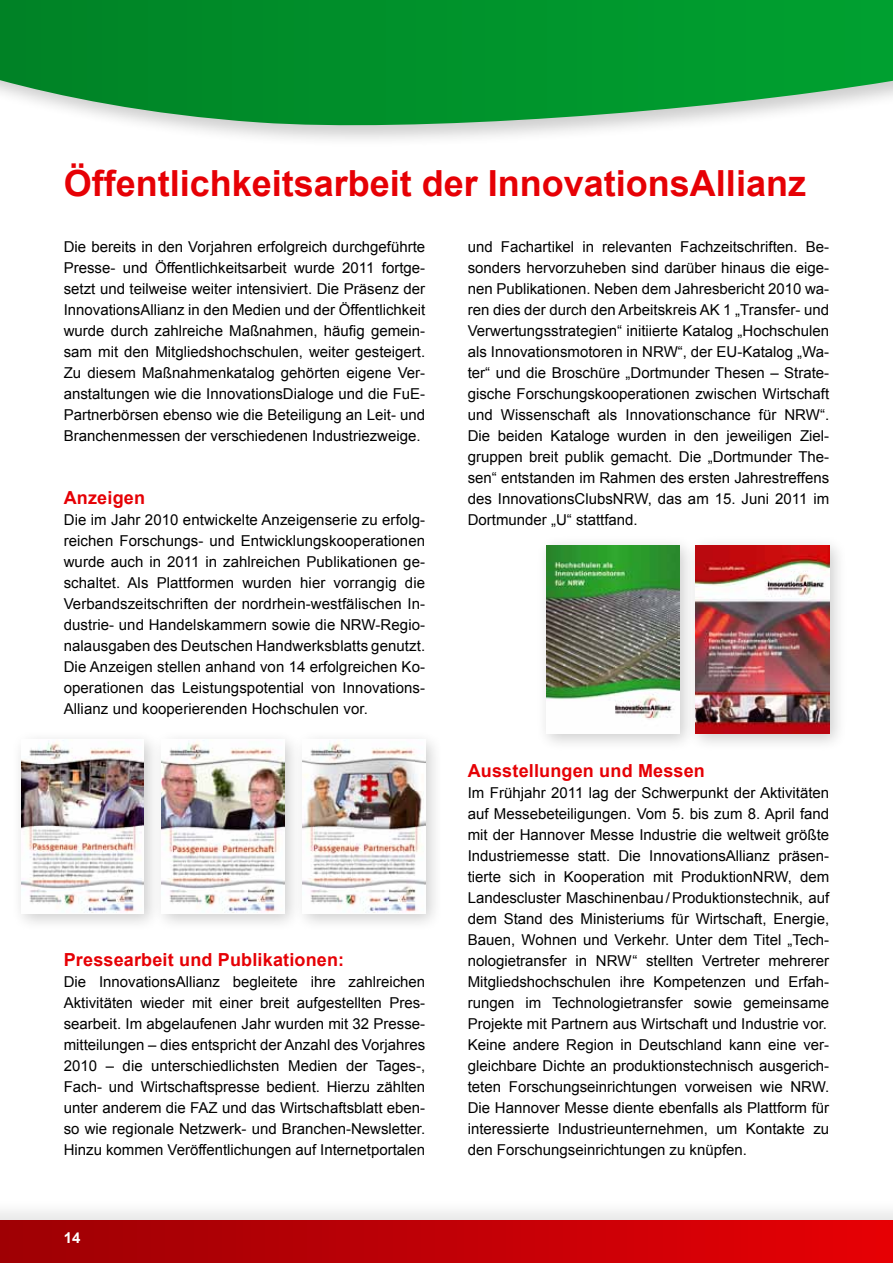
<style>
.page{position:relative;width:893px;height:1263px;background:#fff}
.page>*{position:absolute;margin:0;border:0;box-sizing:border-box;transform-origin:0 0}
.t1{font:700 36px "Arial";color:#e60005}
.t2{font:700 18px "Arial";letter-spacing:.01em;color:#e60005}
.t3{font:15px/21px "Arial";color:#000;text-align:justify}
.t4{font:700 15px "Arial";color:#fff}
</style>
<div class="page">
<div style="left:0;top:1197px;width:893px;height:66px;background:#000;opacity:.1"></div>
<div style="left:0;top:1220px;width:893px;height:43px;background:linear-gradient(to right,#9c0005,#e70006)"></div>
<div style="left:151px;top:729px;width:152px;height:202px;background:#000;opacity:.2"></div>
<img style="left:162px;top:740px;width:122px;height:173px">
<div style="left:11px;top:729px;width:151px;height:202px;background:#000;opacity:.2"></div>
<img style="left:21px;top:740px;width:123px;height:173px">
<div style="left:292px;top:729px;width:151px;height:202px;background:#000;opacity:.2"></div>
<img style="left:303px;top:740px;width:122px;height:173px">
<div style="left:535px;top:535px;width:162px;height:217px;background:#000;opacity:.2"></div>
<img style="left:546px;top:545px;width:133px;height:189px">
<div style="left:685px;top:535px;width:162px;height:217px;background:#000;opacity:.2"></div>
<img style="left:696px;top:545px;width:133px;height:189px">
<div style="left:0;top:0;width:893px;height:147px;background:#000;opacity:.2"></div>
<svg style="left:0;top:0;width:892px;height:133px;background:#28a14c"></svg>
<svg style="left:892px;top:0;width:1px;height:133px"></svg>
<h1 class="t1" style="left:64px;top:160px;width:744px">Öffentlichkeitsarbeit der InnovationsAllianz</h1>
<p class="t3" style="left:64px;top:236px;width:363px">Die bereits in den Vorjahren erfolgreich durchgeführte Presse- und Öffentlichkeitsarbeit wurde 2011 fortge&shy;setzt und teilweise weiter intensiviert. Die Präsenz der InnovationsAllianz in den Medien und der Öffentlichkeit wurde durch zahlreiche Maßnahmen, häufig gemein&shy;sam mit den Mitgliedshochschulen, weiter gesteigert.<br>Zu diesem Maßnahmenkatalog gehörten eigene Ver&shy;anstaltungen wie die InnovationsDialoge und die FuE-Partnerbörsen ebenso wie die Beteiligung an Leit- und Branchenmessen der verschiedenen Industriezweige.</p>
<p class="t2" style="left:64px;top:486px;width:83px">Anzeigen</p>
<p class="t3" style="left:64px;top:509px;width:363px">Die im Jahr 2010 entwickelte Anzeigenserie zu erfolg&shy;reichen Forschungs- und Entwicklungskooperationen wurde auch in 2011 in zahlreichen Publikationen ge&shy;schaltet. Als Plattformen wurden hier vorrangig die Verbandszeitschriften der nordrhein-westfälischen In&shy;dustrie- und Handelskammern sowie die NRW-Regio&shy;nalausgaben des Deutschen Handwerksblatts genutzt.<br>Die Anzeigen stellen anhand von 14 erfolgreichen Ko&shy;operationen das Leistungspotential von Innovations-Allianz und kooperierenden Hochschulen vor.</p>
<p class="t2" style="left:64px;top:948px;width:282px">Pressearbeit und Publikationen:</p>
<p class="t3" style="left:64px;top:971px;width:363px">Die InnovationsAllianz begleitete ihre zahlreichen Aktivitäten wieder mit einer breit aufgestellten Pres&shy;searbeit. Im abgelaufenen Jahr wurden mit 32 Presse&shy;mitteilungen – dies entspricht der Anzahl des Vorjahres 2010 – die unterschiedlichsten Medien der Tages-, Fach- und Wirtschaftspresse bedient. Hierzu zählten unter anderem die FAZ und das Wirtschaftsblatt eben&shy;so wie regionale Netzwerk- und Branchen-Newsletter.<br>Hinzu kommen Veröffentlichungen auf Internetportalen</p>
<p class="t4" style="left:64px;top:1228px;width:18px">14</p>
<p class="t3" style="left:468px;top:236px;width:363px">und Fachartikel in relevanten Fachzeitschriften. Be&shy;sonders hervorzuheben sind darüber hinaus die eige&shy;nen Publikationen. Neben dem Jahresbericht 2010 wa&shy;ren dies der durch den Arbeitskreis AK 1 „Transfer- und Verwertungsstrategien“ initiierte Katalog „Hochschulen als Innovationsmotoren in NRW“, der EU-Katalog „Wa&shy;ter“ und die Broschüre „Dortmunder Thesen – Strate&shy;gische Forschungskooperationen zwischen Wirtschaft und Wissenschaft als Innovationschance für NRW“.<br>Die beiden Kataloge wurden in den jeweiligen Ziel&shy;gruppen breit publik gemacht. Die „Dortmunder The&shy;sen“ entstanden im Rahmen des ersten Jahrestreffens des InnovationsClubsNRW, das am 15. Juni 2011 im Dortmunder „U“ stattfand.</p>
<p class="t2" style="left:468px;top:759px;width:239px">Ausstellungen und Messen</p>
<p class="t3" style="left:468px;top:782px;width:363px;text-align:left">Im Frühjahr 2011 lag der Schwerpunkt der Aktivitäten auf Messebeteiligungen. Vom 5. bis zum 8. April fand mit der Hannover Messe Industrie die weltweit größte Industriemesse statt. Die InnovationsAllianz präsen&shy;tierte sich in Kooperation mit ProduktionNRW, dem Landescluster Maschinenbau / Produktionstechnik, auf dem Stand des Ministeriums für Wirtschaft, Energie, Bauen, Wohnen und Verkehr. Unter dem Titel „Tech&shy;nologietransfer in NRW“ stellten Vertreter mehrerer Mitgliedshochschulen ihre Kompetenzen und Erfah&shy;rungen im Technologietransfer sowie gemeinsame Projekte mit Partnern aus Wirtschaft und Industrie vor.<br>Keine andere Region in Deutschland kann eine ver&shy;gleichbare Dichte an produktionstechnisch ausgerich&shy;teten Forschungseinrichtungen vorweisen wie NRW.<br>Die Hannover Messe diente ebenfalls als Plattform für interessierte Industrieunternehmen, um Kontakte zu den Forschungseinrichtungen zu knüpfen.</p>
</div>
